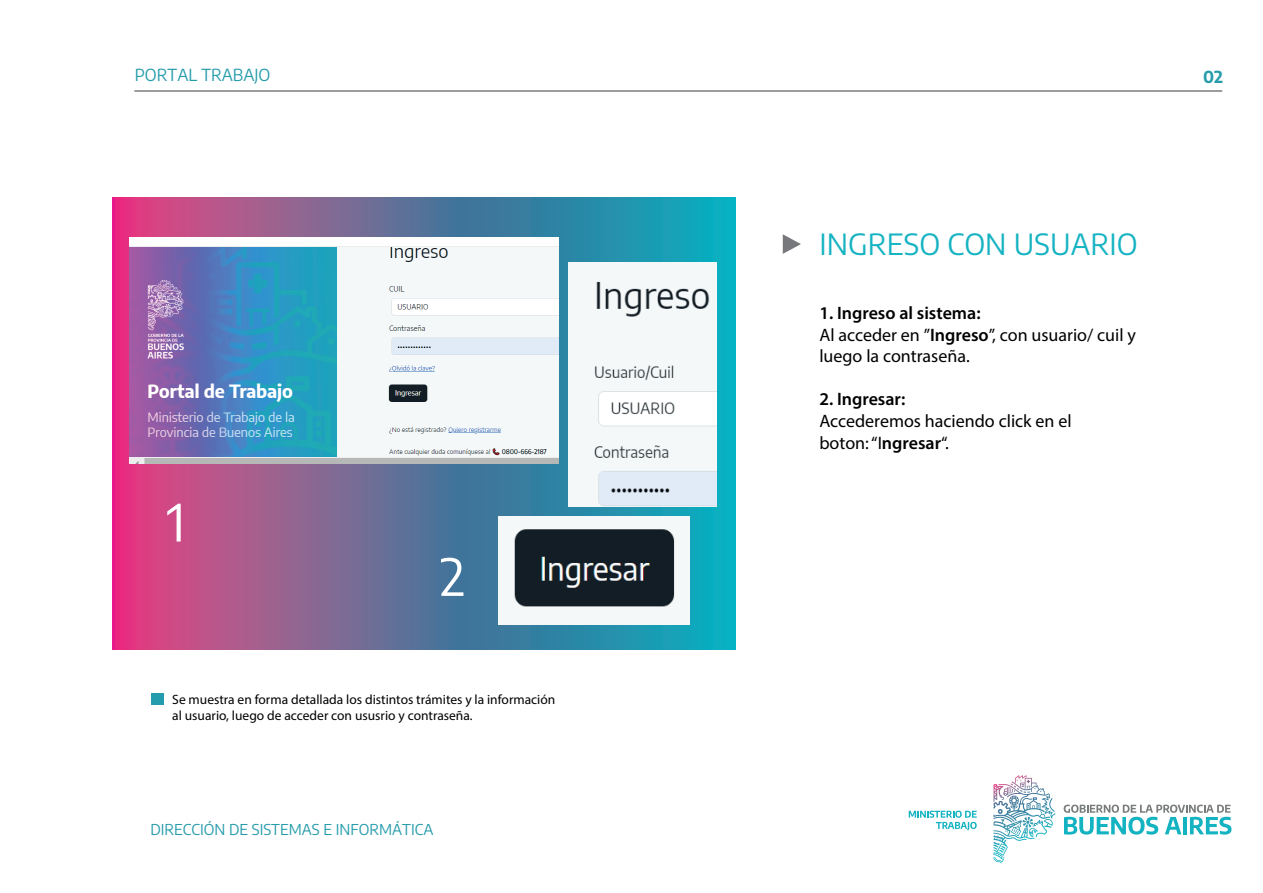
<style>
.page{position:relative;width:1263px;height:893px;background:#fff}
.page>*{position:absolute;margin:0;border:0;box-sizing:border-box;transform-origin:0 0}
.t1{font:51px "Encode Sans";color:#fff}
.t2{font:29.1px "Encode Sans";letter-spacing:.005em;color:#16b3c3}
.t3{font:18px/21.6px "Myriad Pro";color:#000}
.t4{font:600 18px "Myriad Pro";color:#000}
.t5{font:16.5px "Encode Sans";color:#269cab}
.t6{font:700 16.5px "Encode Sans";color:#269cab}
.t7{font:14.85px "Encode Sans";color:#269cab}
.t8{font:13.5px/16.2px "Myriad Pro";color:#000}
.s1{font-weight:600}
</style>
<div class="page">
<svg style="left:112px;top:197px;width:624px;height:453px;background:#716f9a"></svg>
<svg style="left:1064px;top:805px;width:167px;height:30px"></svg>
<svg style="left:909px;top:811px;width:68px;height:19px"></svg>
<svg style="left:998px;top:775px;width:40px;height:22px"></svg>
<svg style="left:783px;top:234px;width:18px;height:20px"></svg>
<hr style="left:135px;top:90px;width:1087px;height:2px;background:#797c7e">
<div style="left:151px;top:693px;width:12px;height:12px;background:#249cad"></div>
<img style="left:499px;top:517px;width:191px;height:108px">
<img style="left:569px;top:262px;width:147px;height:244px">
<img style="left:129px;top:238px;width:429px;height:226px">
<p class="t5" style="left:135px;top:63px;width:137px">PORTAL TRABAJO</p>
<h1 class="t1" style="left:167px;top:487px;width:20px">1</h1>
<h1 class="t1" style="left:440px;top:542px;width:27px">2</h1>
<p class="t8" style="left:172px;top:691px;width:385px">Se muestra en forma detallada los distintos trámites y la información al usuario, luego de acceder con ususrio y contraseña.</p>
<p class="t7" style="left:150px;top:819px;width:284px">DIRECCIÓN DE SISTEMAS E INFORMÁTICA</p>
<h2 class="t2" style="left:819px;top:224px;width:320px">INGRESO CON USUARIO</h2>
<p class="t3" style="left:819px;top:302px;width:318px"><span class="s1">1. Ingreso al sistema:<br></span>Al acceder en ”<span class="s1">Ingreso</span>”, con usuario/ cuil y luego la contraseña.</p>
<p class="t4" style="left:819px;top:388px;width:87px">2. Ingresar:</p>
<p class="t3" style="left:819px;top:410px;width:254px">Accederemos haciendo click en el boton: “I<span class="s1">ngresar</span>“.</p>
<p class="t6" style="left:1203px;top:65px;width:21px">02</p>
</div>
